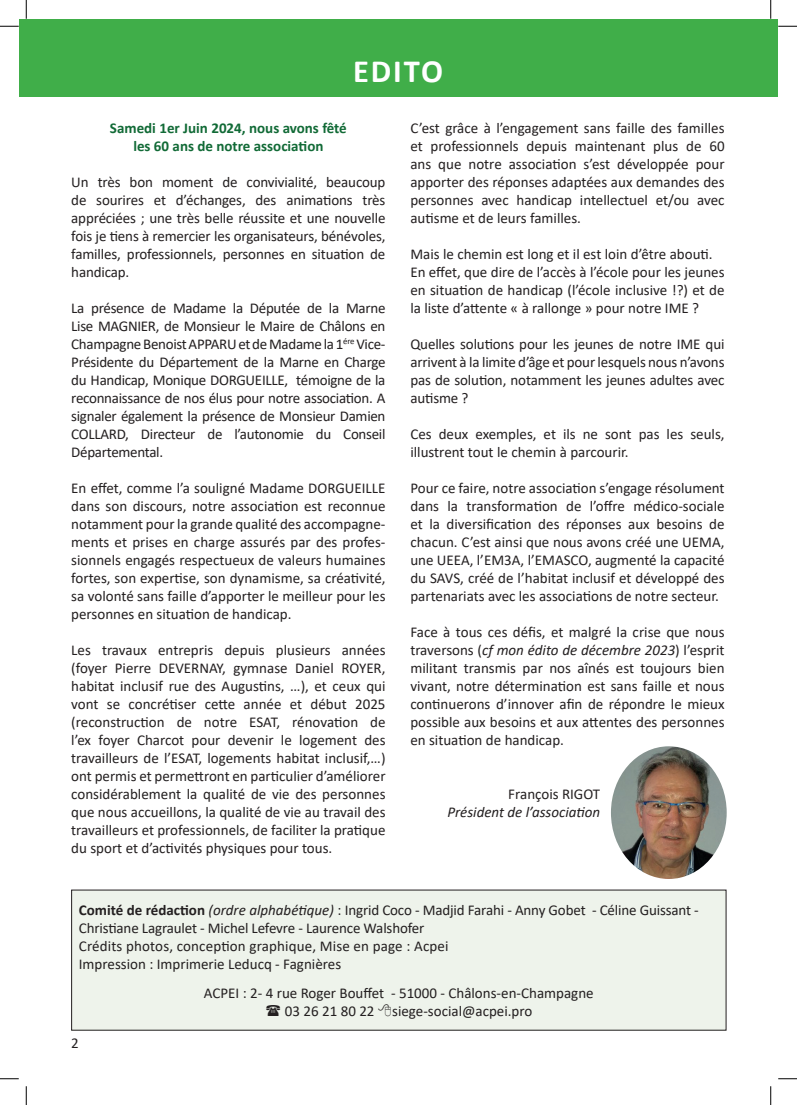
<style>
.page{position:relative;width:797px;height:1105px;background:#fff}
.page>*{position:absolute;margin:0;border:0;box-sizing:border-box;transform-origin:0 0}
.t1{font:700 32.5px "Calibri";letter-spacing:.06em;color:#fff}
.t2{font:15px/18px "Calibri";color:#231f20;text-align:justify}
.t3{font:700 15px/18px "Calibri";color:#116a36;text-align:center}
.t4{font:italic 15px "Calibri";color:#231f20}
.s1{font-style:italic}
.s2{font-weight:700}
</style>
<div class="page">
<div style="left:19px;top:19px;width:758px;height:78px;background:#40ae49"></div>
<div style="left:72px;top:890px;width:654px;height:140px;background:#eef3eb"></div>
<img style="left:611px;top:746px;width:115px;height:133px">
<svg style="left:0;top:25px;width:19px;height:2px"></svg>
<svg style="left:778px;top:25px;width:19px;height:2px"></svg>
<svg style="left:0;top:1078px;width:19px;height:1px"></svg>
<svg style="left:778px;top:1078px;width:19px;height:1px"></svg>
<svg style="left:25px;top:0;width:2px;height:19px"></svg>
<svg style="left:25px;top:1086px;width:2px;height:19px"></svg>
<svg style="left:770px;top:0;width:1px;height:19px"></svg>
<svg style="left:770px;top:1086px;width:1px;height:19px"></svg>
<h1 class="t1" style="left:353px;top:49px;width:91px">EDITO</h1>
<p class="t3" style="left:110px;top:119px;width:238px">Samedi 1er Juin 2024, nous avons fêté les 60 ans de notre association</p>
<p class="t2" style="left:71px;top:173px;width:316px">Un très bon moment de convivialité, beaucoup de sourires et d’échanges, des animations très appréciées ; une très belle réussite et une nouvelle fois je tiens à remercier les organisateurs, bénévoles, familles, professionnels, personnes en situation de handicap.</p>
<p class="t2" style="left:71px;top:299px;width:316px">La présence de Madame la Députée de la Marne Lise MAGNIER, de Monsieur le Maire de Châlons en Champagne Benoist APPARU et de Madame la 1<sup>ére</sup> Vice-Présidente du Département de la Marne en Charge du Handicap, Monique DORGUEILLE, témoigne de la reconnaissance de nos élus pour notre association. A signaler également la présence de Monsieur Damien COLLARD, Directeur de l’autonomie du Conseil Départemental.</p>
<p class="t2" style="left:71px;top:479px;width:316px">En effet, comme l’a souligné Madame DORGUEILLE dans son discours, notre association est reconnue notamment pour la grande qualité des accompagne&shy;ments et prises en charge assurés par des profes&shy;sionnels engagés respectueux de valeurs humaines fortes, son expertise, son dynamisme, sa créativité, sa volonté sans faille d’apporter le meilleur pour les personnes en situation de handicap.</p>
<p class="t2" style="left:71px;top:641px;width:316px">Les travaux entrepris depuis plusieurs années (foyer Pierre DEVERNAY, gymnase Daniel ROYER, habitat inclusif rue des Augustins, …), et ceux qui vont se concrétiser cette année et début 2025 (reconstruction de notre ESAT, rénovation de l’ex foyer Charcot pour devenir le logement des travailleurs de l’ESAT, logements habitat inclusif,…) ont permis et permettront en particulier d’améliorer considérablement la qualité de vie des personnes que nous accueillons, la qualité de vie au travail des travailleurs et professionnels, de faciliter la pratique du sport et d’activités physiques pour tous.</p>
<p class="t2" style="left:410px;top:119px;width:316px">C’est grâce à l’engagement sans faille des familles et professionnels depuis maintenant plus de 60 ans que notre association s’est développée pour apporter des réponses adaptées aux demandes des personnes avec handicap intellectuel et/ou avec autisme et de leurs familles.</p>
<p class="t2" style="left:410px;top:245px;width:316px;text-align:left">Mais le chemin est long et il est loin d’être abouti.<br>En effet, que dire de l’accès à l’école pour les jeunes en situation de handicap (l’école inclusive !?) et de la liste d’attente « à rallonge » pour notre IME ?</p>
<p class="t2" style="left:410px;top:335px;width:316px">Quelles solutions pour les jeunes de notre IME qui arrivent à la limite d’âge et pour lesquels nous n’avons pas de solution, notamment les jeunes adultes avec autisme ?</p>
<p class="t2" style="left:410px;top:425px;width:316px">Ces deux exemples, et ils ne sont pas les seuls, illustrent tout le chemin à parcourir.</p>
<p class="t2" style="left:410px;top:479px;width:316px">Pour ce faire, notre association s’engage résolument dans la transformation de l’offre médico-sociale et la diversification des réponses aux besoins de chacun. C’est ainsi que nous avons créé une UEMA, une UEEA, l’EM3A, l’EMASCO, augmenté la capacité du SAVS, créé de l’habitat inclusif et développé des partenariats avec les associations de notre secteur.</p>
<p class="t2" style="left:410px;top:623px;width:316px">Face à tous ces défis, et malgré la crise que nous traversons (<span class="s1">cf mon édito de décembre 2023</span>) l’esprit militant transmis par nos aînés est toujours bien vivant, notre détermination est sans faille et nous continuerons d’innover afin de répondre le mieux possible aux besoins et aux attentes des personnes en situation de handicap.</p>
<p class="t2" style="left:508px;top:785px;width:93px">François RIGOT</p>
<p class="t4" style="left:447px;top:802px;width:154px">Président de l’association</p>
<p class="t2" style="left:79px;top:901px;width:621px;text-align:left"><span class="s2">Comité de rédaction</span> <span class="s1">(ordre alphabétique)</span> : Ingrid Coco - Madjid Farahi - Anny Gobet - Céline Guissant - Christiane Lagraulet - Michel Lefevre - Laurence Walshofer<br>Crédits photos, conception graphique, Mise en page : Acpei<br>Impression : Imprimerie Leducq - Fagnières</p>
<p class="t2" style="left:285px;top:984px;width:310px;text-indent:-81px">ACPEI : 2- 4 rue Roger Bouffet - 51000 - Châlons-en-Champagne<br>03 26 21 80 22 siege-social@acpei.pro</p>
<p class="t2" style="left:71px;top:1034px;width:9px">2</p>
</div>
